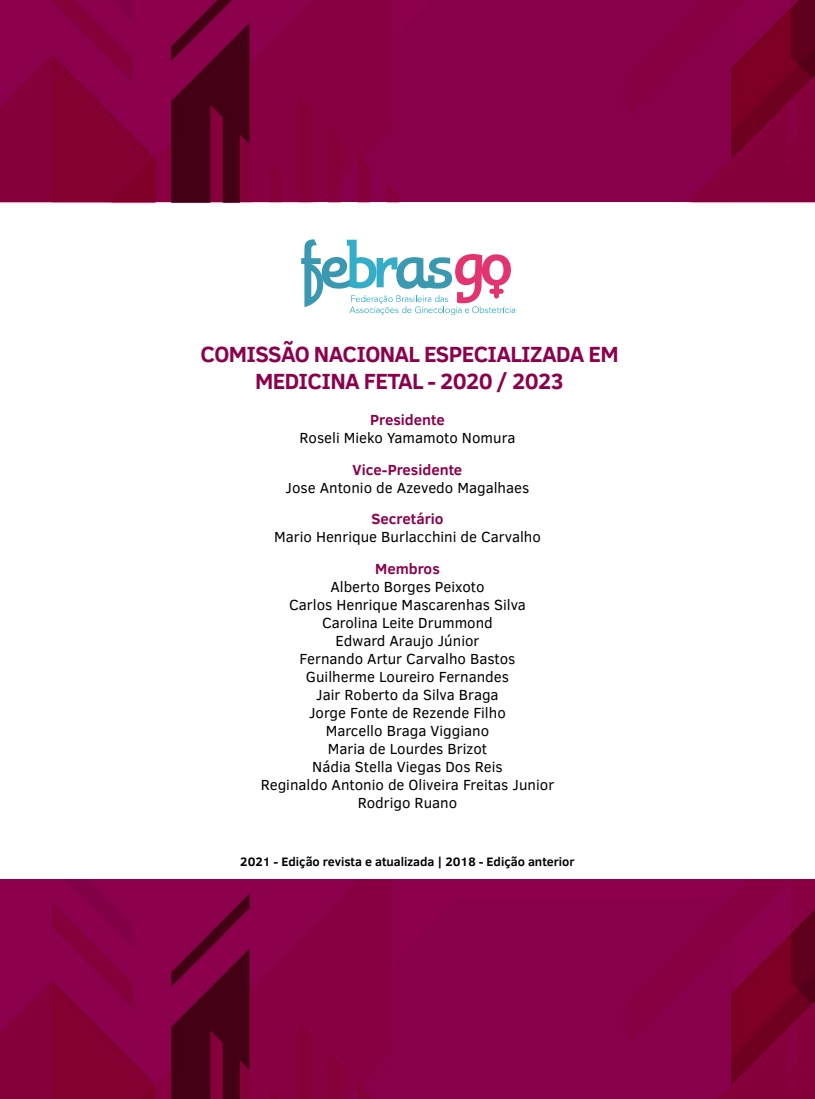
<style>
.page{position:relative;width:815px;height:1099px;background:#fff}
.page>*{position:absolute;margin:0;border:0;box-sizing:border-box;transform-origin:0 0}
.t1{font:700 22.5px/27px "Clear Sans";letter-spacing:-.03em;color:#8d004c;text-align:center}
.t2{font:15px/18px "Clear Sans";color:#000;text-align:center}
.t3{font:700 15px "Clear Sans";color:#8d004c}
.t4{font:700 12.5px "Clear Sans";color:#000}
</style>
<div class="page">
<svg style="left:301px;top:239px;width:214px;height:76px"></svg>
<svg style="left:0;top:0;width:815px;height:202px;background:#82003f"></svg>
<svg style="left:0;top:879px;width:815px;height:219px;background:#840042"></svg>
<h1 class="t1" style="left:201px;top:339px;width:420px">COMISSÃO NACIONAL ESPECIALIZADA EM<br>MEDICINA FETAL - 2020 / 2023</h1>
<p class="t3" style="left:370px;top:409px;width:76px">Presidente</p>
<p class="t2" style="left:299px;top:428px;width:218px">Roseli Mieko Yamamoto Nomura</p>
<p class="t3" style="left:353px;top:458px;width:111px">Vice-Presidente</p>
<p class="t2" style="left:286px;top:478px;width:245px">Jose Antonio de Azevedo Magalhaes</p>
<p class="t3" style="left:371px;top:508px;width:74px">Secretário</p>
<p class="t2" style="left:274px;top:528px;width:268px">Mario Henrique Burlacchini de Carvalho</p>
<p class="t3" style="left:375px;top:558px;width:66px">Membros</p>
<p class="t2" style="left:261px;top:578px;width:295px">Alberto Borges Peixoto<br>Carlos Henrique Mascarenhas Silva<br>Carolina Leite Drummond<br>Edward Araujo Júnior<br>Fernando Artur Carvalho Bastos<br>Guilherme Loureiro Fernandes<br>Jair Roberto da Silva Braga<br>Jorge Fonte de Rezende Filho<br>Marcello Braga Viggiano<br>Maria de Lourdes Brizot<br>Nádia Stella Viegas Dos Reis<br>Reginaldo Antonio de Oliveira Freitas Junior<br>Rodrigo Ruano</p>
<p class="t4" style="left:240px;top:852px;width:336px">2021 - Edição revista e atualizada | 2018 - Edição anterior</p>
</div>
